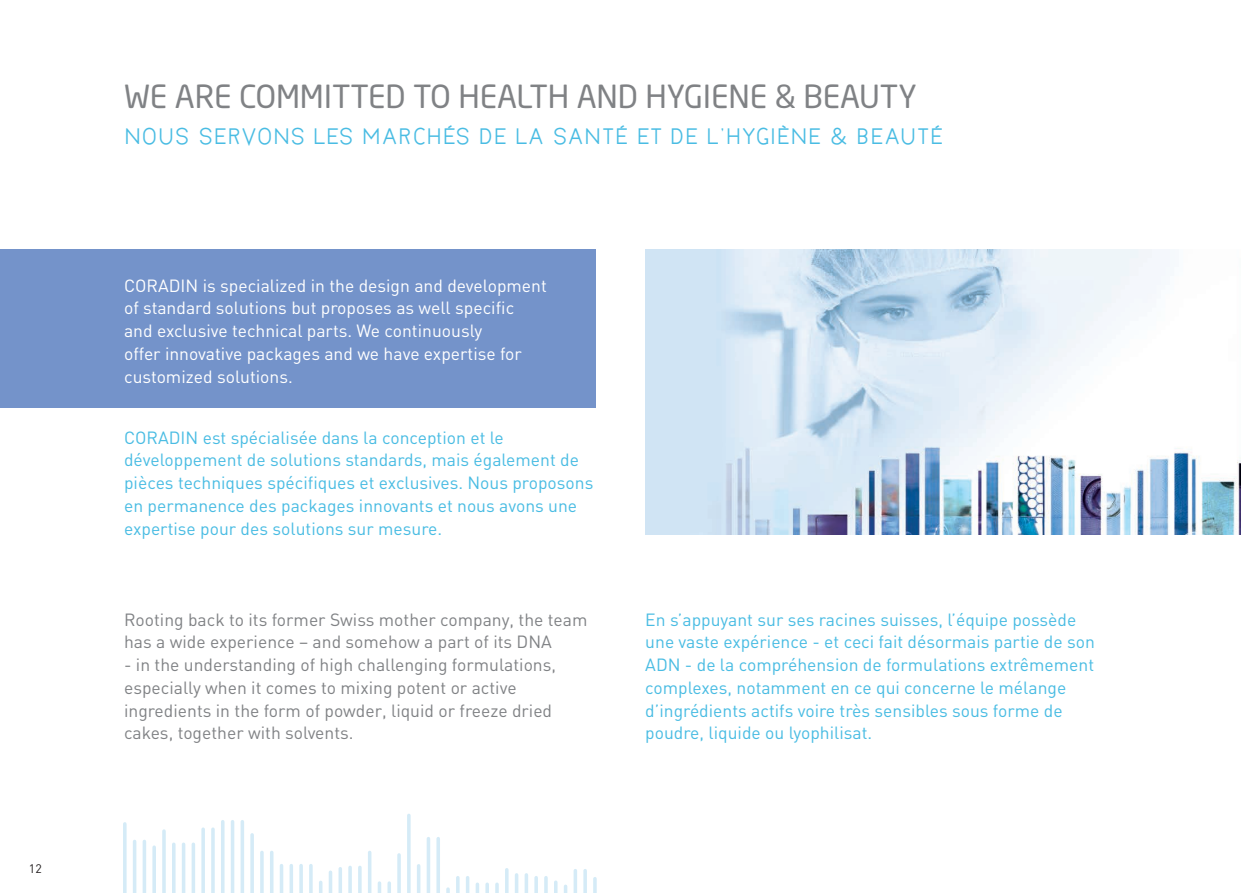
<style>
.page{position:relative;width:1241px;height:893px;background:#fff}
.page>*{position:absolute;margin:0;border:0;box-sizing:border-box;transform-origin:0 0}
.t1{font:31.5px "Neo Sans Pro";letter-spacing:-.005em;color:#808285}
.t2{font:24.5px "Bernur";color:#49bce3}
.t3{font:17.5px/22.8px "DIN";color:#49bce3}
.t4{font:17.5px/22.8px "DIN";color:#808285}
.t5{font:17.5px/22.8px "DIN";color:#fff}
.t6{font:12.25px "DIN";color:#231f20}
</style>
<div class="page">
<img style="left:645px;top:249px;width:595px;height:286px">
<div style="left:0;top:249px;width:595px;height:159px;background:#7493ca"></div>
<hr style="left:593px;top:879px;width:3px;height:14px;background:#abd8ef">
<svg style="left:583px;top:871px;width:4px;height:22px"></svg>
<svg style="left:573px;top:871px;width:4px;height:22px"></svg>
<svg style="left:564px;top:886px;width:3px;height:7px"></svg>
<svg style="left:554px;top:882px;width:3px;height:11px"></svg>
<hr style="left:544px;top:878px;width:3px;height:15px;background:#abd8ef">
<svg style="left:534px;top:878px;width:4px;height:15px"></svg>
<svg style="left:524px;top:875px;width:4px;height:18px"></svg>
<svg style="left:515px;top:875px;width:3px;height:18px"></svg>
<hr style="left:505px;top:870px;width:3px;height:23px;background:#abd8ef">
<svg style="left:495px;top:884px;width:3px;height:9px"></svg>
<svg style="left:485px;top:884px;width:4px;height:9px"></svg>
<svg style="left:475px;top:884px;width:4px;height:9px"></svg>
<hr style="left:466px;top:878px;width:3px;height:15px;background:#abd8ef">
<hr style="left:456px;top:878px;width:3px;height:15px;background:#abd8ef">
<svg style="left:446px;top:889px;width:4px;height:4px"></svg>
<svg style="left:436px;top:839px;width:4px;height:54px"></svg>
<svg style="left:426px;top:839px;width:4px;height:54px"></svg>
<hr style="left:417px;top:866px;width:3px;height:27px;background:#abd8ef">
<hr style="left:407px;top:815px;width:3px;height:78px;background:#abd8ef">
<hr style="left:397px;top:855px;width:4px;height:38px;background:#d8ecf7">
<svg style="left:387px;top:883px;width:4px;height:10px"></svg>
<svg style="left:377px;top:883px;width:4px;height:10px"></svg>
<hr style="left:368px;top:852px;width:3px;height:41px;background:#abd8ef">
<hr style="left:358px;top:867px;width:3px;height:26px;background:#abd8ef">
<hr style="left:348px;top:867px;width:4px;height:26px;background:#d7ecf7">
<svg style="left:338px;top:869px;width:4px;height:24px"></svg>
<hr style="left:329px;top:872px;width:3px;height:21px;background:#abd8ef">
<svg style="left:319px;top:882px;width:3px;height:11px"></svg>
<hr style="left:309px;top:866px;width:3px;height:27px;background:#abd8ef">
<hr style="left:299px;top:866px;width:4px;height:27px;background:#d7ecf7">
<svg style="left:289px;top:866px;width:4px;height:27px"></svg>
<hr style="left:280px;top:866px;width:3px;height:27px;background:#abd8ef">
<hr style="left:270px;top:852px;width:3px;height:41px;background:#abd8ef">
<hr style="left:260px;top:852px;width:4px;height:41px;background:#d8ecf7">
<svg style="left:250px;top:835px;width:4px;height:58px"></svg>
<svg style="left:240px;top:822px;width:4px;height:71px"></svg>
<hr style="left:231px;top:822px;width:3px;height:71px;background:#abd8ef">
<hr style="left:221px;top:822px;width:3px;height:71px;background:#abd8ef">
<hr style="left:211px;top:829px;width:4px;height:64px;background:#d9edf7">
<svg style="left:201px;top:829px;width:4px;height:64px"></svg>
<svg style="left:191px;top:844px;width:4px;height:49px"></svg>
<hr style="left:182px;top:844px;width:3px;height:49px;background:#abd8ef">
<hr style="left:172px;top:844px;width:3px;height:49px;background:#abd8ef">
<hr style="left:162px;top:831px;width:4px;height:62px;background:#d9edf7">
<svg style="left:152px;top:847px;width:4px;height:46px"></svg>
<hr style="left:143px;top:841px;width:3px;height:52px;background:#abd8ef">
<hr style="left:133px;top:841px;width:3px;height:52px;background:#abd8ef">
<svg style="left:123px;top:824px;width:4px;height:69px"></svg>
<p class="t6" style="left:29px;top:860px;width:14px">12</p>
<p class="t1" style="left:124px;top:78px;width:794px">WE ARE COMMITTED TO HEALTH AND HYGIENE &amp; BEAUTY</p>
<p class="t2" style="left:124px;top:124px;width:821px">NOUS SERVONS LES MARCHÉS DE LA SANTÉ ET DE L’HYGIÈNE &amp; BEAUTÉ</p>
<p class="t5" style="left:124px;top:274px;width:424px">CORADIN is specialized in the design and development of standard solutions but proposes as well specific and exclusive technical parts. We continuously<br>offer innovative packages and we have expertise for customized solutions.</p>
<p class="t3" style="left:124px;top:425px;width:470px">CORADIN est spécialisée dans la conception et le développement de solutions standards, mais également de pièces techniques spécifiques et exclusives. Nous proposons en permanence des packages innovants et nous avons une expertise pour des solutions sur mesure.</p>
<p class="t4" style="left:124px;top:608px;width:465px">Rooting back to its former Swiss mother company, the team has a wide experience – and somehow a part of its DNA</p>
<p class="t4" style="left:124px;top:653px;width:433px">- in the understanding of high challenging formulations, especially when it comes to mixing potent or active ingredients in the form of powder, liquid or freeze dried cakes, together with solvents.</p>
<p class="t3" style="left:645px;top:608px;width:451px">En s’appuyant sur ses racines suisses, l’équipe possède une vaste expérience - et ceci fait désormais partie de son ADN - de la compréhension de formulations extrêmement complexes, notamment en ce qui concerne le mélange d’ingrédients actifs voire très sensibles sous forme de poudre, liquide ou lyophilisat.</p>
</div>
